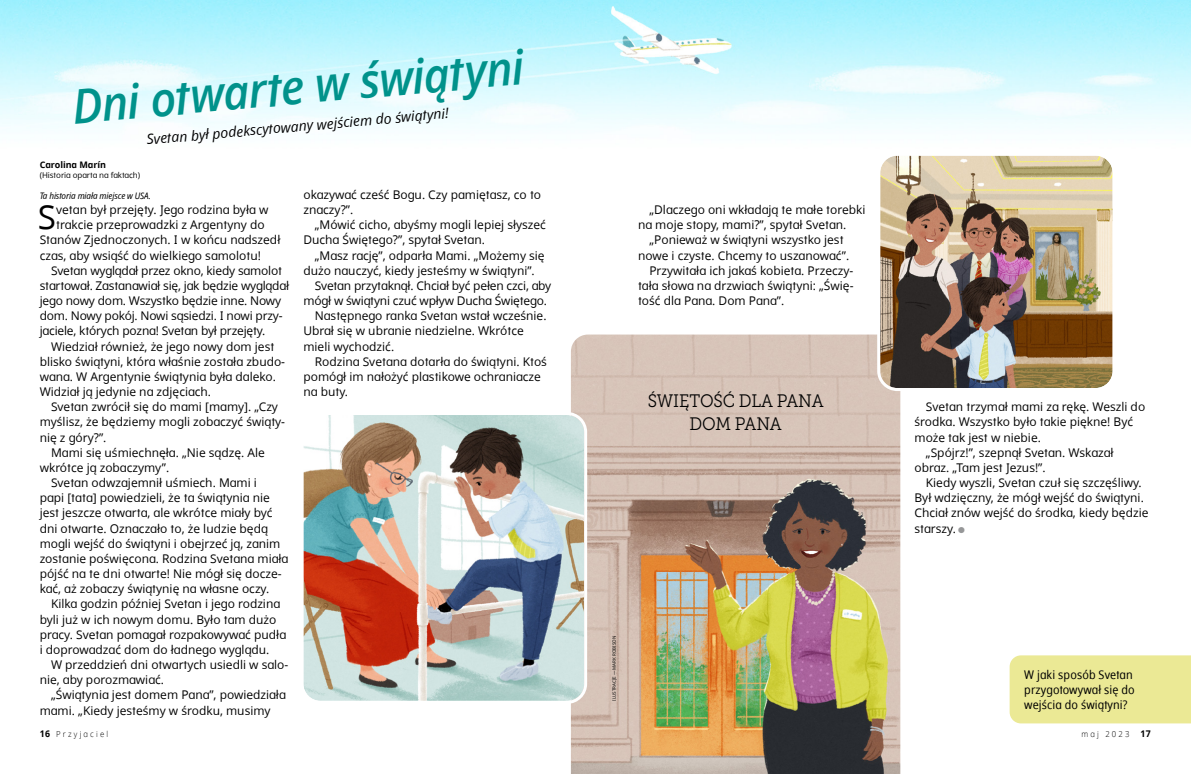
<style>
.page{position:relative;width:1191px;height:774px;background:#fff}
.page>*{position:absolute;margin:0;border:0;box-sizing:border-box;transform-origin:0 0}
.t1{font:italic 600 47.5px "Dots Solidlds Lat";color:#00928b;scale:.95 1}
.p1_first{font:33.2px "Dots Solidlds Lat";color:#000}
.Holiness_to_the_Lord{font:18px "Museo Slablds Lat 300";letter-spacing:-.01em;color:#000;scale:.92 1}
.t2{font:italic 14px "Dots Solidlds Lat";color:#000}
.p1{font:12px/15.2px "Dots Solidlds Lat";color:#000}
.p1_first-2{font:12px "Dots Solidlds Lat";color:#000}
.t3{font:12px/15.3px "Dots Solid Condlds Lat";letter-spacing:.01em;color:#000}
.p1_bio{font:italic 9px "Dots Solid Condlds Lat";letter-spacing:-.01em;color:#000}
.p1_author-name{font:700 9px "Dots Solidlds Lat";letter-spacing:-.005em;color:#000}
.t4{font:300 8.2px "Dots Solidlds Lat";letter-spacing:.28em;color:#000;scale:.95 1}
.p1_author-role{font:8px "Dots Solidlds Lat";letter-spacing:-.005em;color:#000}
.t5{font:4.5px "Dots Solidlds Lat";color:#000}
.s1{font-family:"Ding P Ilds Dpi";font-size:8.5px;color:#969798}
.s2{font-weight:700;font-size:9.2px}
</style>
<div class="page">
<div style="left:1009px;top:655px;width:182px;height:68px;background:#ebe995"></div>
<img style="left:571px;top:334px;width:329px;height:440px">
<img style="left:304px;top:415px;width:280px;height:286px">
<div style="left:300px;top:412px;width:287px;height:292px;border:3px solid #fff;border-radius:19px"></div>
<img style="left:0;top:0;width:1191px;height:129px">
<img style="left:880px;top:157px;width:231px;height:231px">
<div style="left:877px;top:153px;width:238px;height:238px;border:3px solid #fff;border-radius:19px"></div>
<p class="t1" style="left:69px;top:71px;width:478px;rotate:-5deg">Dni otwarte w świątyni</p>
<p class="p1_author-name" style="left:40px;top:158px;width:68px">Carolina Marín</p>
<p class="p1_author-role" style="left:40px;top:169px;width:102px">(Historia oparta na faktach)</p>
<p class="t2" style="left:146px;top:129px;width:304px;rotate:-5deg">Svetan był podekscytowany wejściem do świątyni!</p>
<p class="p1_bio" style="left:40px;top:189px;width:112px">Ta historia miała miejsce w USA.</p>
<p class="p1_first" style="left:38px;top:193px;width:20px">S</p>
<p class="p1_first-2" style="left:56px;top:201px;width:214px">vetan był przejęty. Jego rodzina była w</p>
<p class="p1_first-2" style="left:56px;top:216px;width:210px">trakcie przeprowadzki z Argentyny do</p>
<p class="p1_first-2" style="left:40px;top:231px;width:242px">Stanów Zjednoczonych. I w końcu nadszedł</p>
<p class="p1_first-2" style="left:40px;top:246px;width:223px">czas, aby wsiąść do wielkiego samolotu!</p>
<p class="p1" style="left:40px;top:263px;width:251px;text-indent:11px">Svetan wyglądał przez okno, kiedy samolot startował. Zastanawiał się, jak będzie wyglądał jego nowy dom. Wszystko będzie inne. Nowy dom. Nowy pokój. Nowi sąsiedzi. I nowi przy&shy;jaciele, których pozna! Svetan był przejęty.</p>
<p class="p1" style="left:40px;top:339px;width:247px;text-indent:11px">Wiedział również, że jego nowy dom jest blisko świątyni, która właśnie została zbudo&shy;wana. W Argentynie świątynia była daleko.<br>Widział ją jedynie na zdjęciach.</p>
<p class="p1" style="left:40px;top:399px;width:247px;text-indent:11px">Svetan zwrócił się do mami [mamy]. „Czy myślisz, że będziemy mogli zobaczyć świąty&shy;nię z góry?”.</p>
<p class="p1" style="left:40px;top:445px;width:227px;text-indent:11px">Mami się uśmiechnęła. „Nie sądzę. Ale wkrótce ją zobaczymy”.</p>
<p class="p1" style="left:40px;top:475px;width:250px;text-indent:11px">Svetan odwzajemnił uśmiech. Mami i<br>papi [tata] powiedzieli, że ta świątynia nie jest jeszcze otwarta, ale wkrótce miały być dni otwarte. Oznaczało to, że ludzie będą mogli wejść do świątyni i obejrzeć ją, zanim zostanie poświęcona. Rodzina Svetana miała pójść na te dni otwarte! Nie mógł się docze&shy;kać, aż zobaczy świątynię na własne oczy.</p>
<p class="p1" style="left:40px;top:596px;width:248px;text-indent:11px">Kilka godzin później Svetan i jego rodzina byli już w ich nowym domu. Było tam dużo pracy. Svetan pomagał rozpakowywać pudła i doprowadzać dom do ładnego wyglądu.</p>
<p class="p1" style="left:40px;top:657px;width:250px;text-indent:11px">W przeddzień dni otwartych usiedli w salo&shy;nie, aby porozmawiać.</p>
<p class="p1" style="left:40px;top:687px;width:248px;text-indent:11px">„Świątynia jest domem Pana”, powiedziała mami. „Kiedy jesteśmy w środku, musimy</p>
<p class="p1" style="left:303px;top:187px;width:239px">okazywać cześć Bogu. Czy pamiętasz, co to znaczy?”.</p>
<p class="p1" style="left:303px;top:217px;width:244px;text-indent:11px">„Mówić cicho, abyśmy mogli lepiej słyszeć<br>Ducha Świętego?”, spytał Svetan.</p>
<p class="p1" style="left:303px;top:248px;width:243px;text-indent:11px">„Masz rację”, odparła Mami. „Możemy się dużo nauczyć, kiedy jesteśmy w świątyni”.</p>
<p class="p1" style="left:303px;top:278px;width:249px;text-indent:11px">Svetan przytaknął. Chciał być pełen czci, aby mógł w świątyni czuć wpływ Ducha Świętego.</p>
<p class="p1" style="left:303px;top:308px;width:245px;text-indent:11px">Następnego ranka Svetan wstał wcześnie.<br>Ubrał się w ubranie niedzielne. Wkrótce mieli wychodzić.</p>
<p class="p1" style="left:303px;top:354px;width:245px;text-indent:11px">Rodzina Svetana dotarła do świątyni. Ktoś pomógł im nałożyć plastikowe ochraniacze na buty.</p>
<p class="p1" style="left:638px;top:202px;width:229px;text-indent:11px">„Dlaczego oni wkładają te małe torebki na moje stopy, mami?”, spytał Svetan.</p>
<p class="p1" style="left:638px;top:232px;width:213px;text-align:center">„Ponieważ w świątyni wszystko jest nowe i czyste. Chcemy to uszanować”.</p>
<p class="p1" style="left:638px;top:263px;width:217px;text-align:justify;text-indent:11px">Przywitała ich jakaś kobieta. Przeczy&shy;tała słowa na drzwiach świątyni: „Świę&shy;tość dla Pana. Dom Pana”.</p>
<p class="Holiness_to_the_Lord" style="left:647px;top:387px;width:193px">ŚWIĘTOŚĆ DLA PANA</p>
<p class="Holiness_to_the_Lord" style="left:689px;top:410px;width:102px">DOM PANA</p>
<p class="t5" style="left:611px;top:701px;width:66px;rotate:-90deg">ILUSTRACJE — MARK ROBISON</p>
<p class="p1" style="left:914px;top:399px;width:232px;text-indent:11px">Svetan trzymał mami za rękę. Weszli do środka. Wszystko było takie piękne! Być może tak jest w niebie.</p>
<p class="p1" style="left:914px;top:445px;width:201px;text-indent:11px">„Spójrz!”, szepnął Svetan. Wskazał obraz. „Tam jest Jezus!”.</p>
<p class="p1" style="left:914px;top:475px;width:235px;text-indent:11px">Kiedy wyszli, Svetan czuł się szczęśliwy.<br>Był wdzięczny, że mógł wejść do świątyni.<br>Chciał znów wejść do środka, kiedy będzie starszy. <span class="s1">●</span></p>
<p class="t3" style="left:1024px;top:667px;width:112px">W jaki sposób Svetan przygotowywał się do wejścia do świątyni?</p>
<p class="t4" style="left:40px;top:728px;width:74px"><span class="s2">16</span> Przyjaciel</p>
<p class="t4" style="left:1081px;top:728px;width:75px">maj 2023 <span class="s2">17</span></p>
</div>
